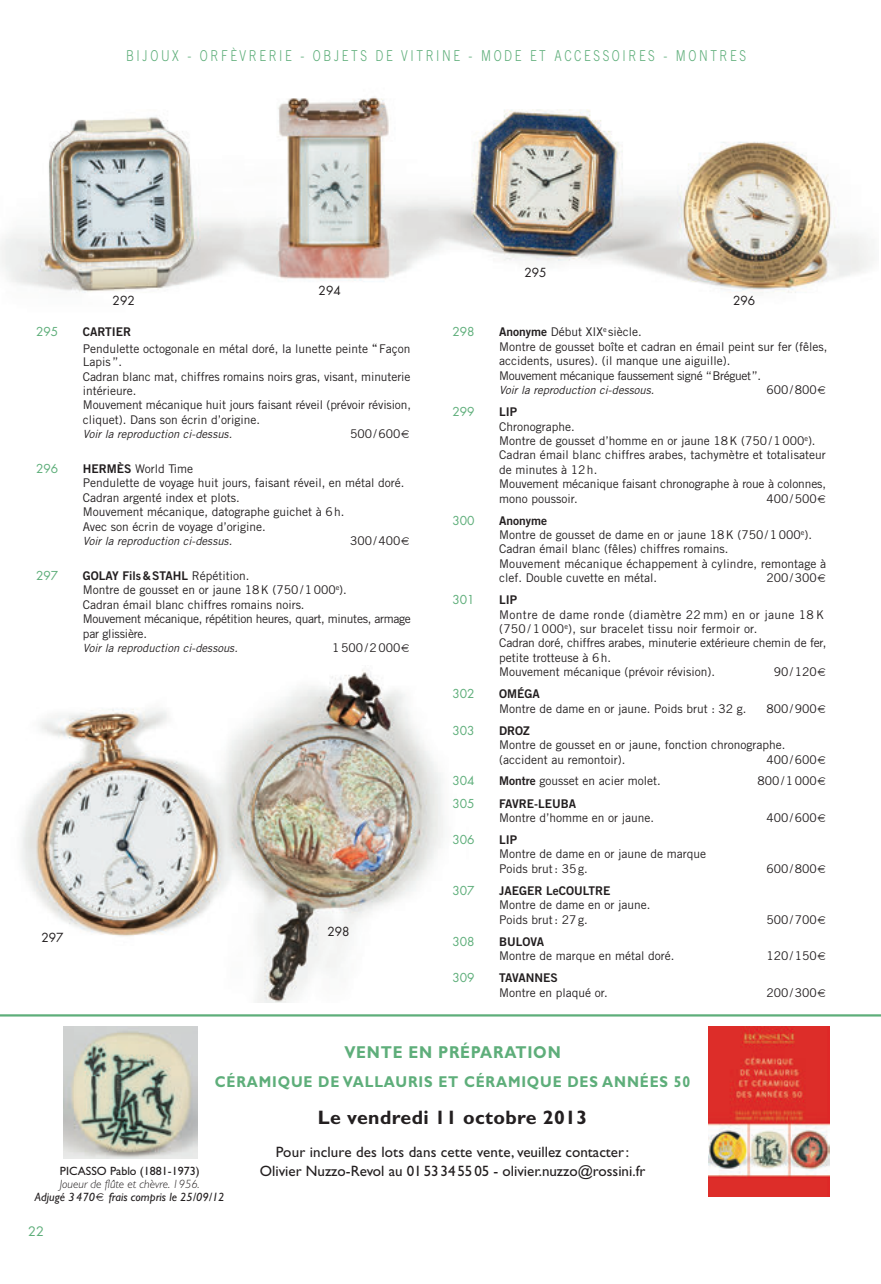
<style>
.page{position:relative;width:881px;height:1284px;background:#fff}
.page>*{position:absolute;margin:0;border:0;box-sizing:border-box;transform-origin:0 0}
.t1{font:700 19.5px "Gill Sans";letter-spacing:.02em;color:#231f20}
.t2{font:700 17.25px "Gill Sans";letter-spacing:.05em;color:#5eae7a;scale:.9 1}
.t3{font:700 15.75px "Gill Sans";letter-spacing:.06em;color:#5eae7a;scale:.9 1}
.t4{font:15px "Gill Sans";color:#231f20}
.t5{font:300 15px "Trade Gothic";letter-spacing:.215em;color:#5eae7a;scale:.8 1}
.t6{font:12.75px "Futura";color:#5eae7a}
.t7{font:12.15px "Futura";color:#231f20}
.t8{font:12px/14.4px "Trade Gothic";color:#231f20}
.t9{font:12px "Trade Gothic Bold Two";color:#231f20}
.t10{font:12px "Futura";color:#5eae7a}
.t11{font:italic 12px "Gill Sans";color:#231f20}
.t12{font:italic 300 12px "Gill Sans";color:#231f20}
.t13{font:12px "Gill Sans";color:#231f20}
.t14{font:italic 11.25px "Trade Gothic";color:#231f20}
.s1{font-family:"Hira Min Pro W3 Proportional"}
.s2{font-family:"Trade Gothic Bold Two"}
.s3{font-family:"Trade Gothic"}
</style>
<div class="page">
<img style="left:21px;top:669px;width:422px;height:333px">
<img style="left:0;top:97px;width:874px;height:196px">
<hr style="left:0;top:1014px;width:880px;height:2px;background:#5eae7a">
<img style="left:64px;top:1026px;width:133px;height:133px">
<img style="left:708px;top:1026px;width:120px;height:170px">
<p class="t5" style="left:126px;top:51px;width:776px">BIJOUX - ORFÈVRERIE - OBJETS DE VITRINE - MODE ET ACCESSOIRES - MONTRES</p>
<p class="t7" style="left:113px;top:295px;width:24px">292</p>
<p class="t7" style="left:318px;top:285px;width:24px">294</p>
<p class="t10" style="left:36px;top:326px;width:24px">295</p>
<p class="t9" style="left:83px;top:328px;width:50px">CARTIER</p>
<p class="t8" style="left:83px;top:342px;width:329px">Pendulette octogonale en métal doré, la lunette peinte <span class="s1">“</span>Façon Lapis”.<br>Cadran blanc mat, chiffres romains noirs gras, visant, minuterie intérieure.<br>Mouvement mécanique huit jours faisant réveil (prévoir révision, cliquet). Dans son écrin d’origine.</p>
<p class="t14" style="left:83px;top:430px;width:153px">Voir la reproduction ci-dessus.</p>
<p class="t8" style="left:350px;top:428px;width:52px">500 / 600</p>
<p class="t10" style="left:36px;top:463px;width:24px">296</p>
<p class="t8" style="left:83px;top:463px;width:323px"><span class="s2">HERMÈS</span> World Time<br>Pendulette de voyage huit jours, faisant réveil, en métal doré.<br>Cadran argenté index et plots.<br>Mouvement mécanique, datographe guichet à 6h.<br>Avec son écrin de voyage d’origine.</p>
<p class="t14" style="left:83px;top:537px;width:153px">Voir la reproduction ci-dessus.</p>
<p class="t8" style="left:350px;top:535px;width:52px">300 / 400</p>
<p class="t10" style="left:36px;top:570px;width:24px">297</p>
<p class="t9" style="left:83px;top:571px;width:168px">GOLAY Fils&amp;STAHL <span class="s3">Répétition.</span></p>
<p class="t8" style="left:83px;top:584px;width:329px">Montre de gousset en or jaune 18K (750/1000<sup>e</sup>).<br>Cadran émail blanc chiffres romains noirs.<br>Mouvement mécanique, répétition heures, quart, minutes, armage par glissière.</p>
<p class="t14" style="left:83px;top:644px;width:159px">Voir la reproduction ci-dessous.</p>
<p class="t8" style="left:332px;top:641px;width:70px">1500 / 2000</p>
<p class="t7" style="left:41px;top:931px;width:24px">297</p>
<p class="t7" style="left:327px;top:926px;width:24px">298</p>
<p class="t7" style="left:524px;top:267px;width:24px">295</p>
<p class="t7" style="left:732px;top:295px;width:24px">296</p>
<p class="t10" style="left:452px;top:326px;width:24px">298</p>
<p class="t8" style="left:499px;top:326px;width:329px"><span class="s2">Anonyme</span> Début XIX<sup>e</sup> siècle.<br>Montre de gousset boîte et cadran en émail peint sur fer (fêles, accidents, usures). (il manque une aiguille).<br>Mouvement mécanique faussement signé “Bréguet”.</p>
<p class="t14" style="left:499px;top:386px;width:159px">Voir la reproduction ci-dessous.</p>
<p class="t8" style="left:766px;top:384px;width:52px">600 / 800</p>
<p class="t10" style="left:452px;top:406px;width:24px">299</p>
<p class="t9" style="left:499px;top:407px;width:19px">LIP</p>
<p class="t8" style="left:499px;top:420px;width:328px">Chronographe.<br>Montre de gousset d’homme en or jaune 18K (750/1000<sup>e</sup>).<br>Cadran émail blanc chiffres arabes, tachymètre et totalisateur de minutes à 12h.<br>Mouvement mécanique faisant chronographe à roue à colonnes, mono poussoir.</p>
<p class="t8" style="left:766px;top:492px;width:52px">400 / 500</p>
<p class="t10" style="left:452px;top:514px;width:24px">300</p>
<p class="t9" style="left:499px;top:516px;width:49px">Anonyme</p>
<p class="t8" style="left:499px;top:529px;width:328px">Montre de gousset de dame en or jaune 18K (750/1000<sup>e</sup>).<br>Cadran émail blanc (fêles) chiffres romains.<br>Mouvement mécanique échappement à cylindre, remontage à clef. Double cuvette en métal.</p>
<p class="t8" style="left:766px;top:572px;width:52px">200 / 300</p>
<p class="t10" style="left:452px;top:594px;width:24px">301</p>
<p class="t9" style="left:499px;top:595px;width:19px">LIP</p>
<p class="t8" style="left:499px;top:608px;width:328px">Montre de dame ronde (diamètre 22 mm) en or jaune 18 K (750 /1000<sup>e</sup>), sur bracelet tissu noir fermoir or.<br>Cadran doré, chiffres arabes, minuterie extérieure chemin de fer, petite trotteuse à 6h.<br>Mouvement mécanique (prévoir révision).</p>
<p class="t8" style="left:773px;top:666px;width:44px">90 / 120</p>
<p class="t10" style="left:452px;top:688px;width:24px">302</p>
<p class="t9" style="left:499px;top:689px;width:42px">OMÉGA</p>
<p class="t8" style="left:499px;top:702px;width:249px">Montre de dame en or jaune. Poids brut : 32 g.</p>
<p class="t8" style="left:766px;top:702px;width:52px">800 / 900</p>
<p class="t10" style="left:452px;top:725px;width:24px">303</p>
<p class="t9" style="left:499px;top:726px;width:32px">DROZ</p>
<p class="t8" style="left:499px;top:739px;width:287px">Montre de gousset en or jaune, fonction chronographe. (accident au remontoir).</p>
<p class="t8" style="left:766px;top:753px;width:52px">400 / 600</p>
<p class="t10" style="left:452px;top:775px;width:24px">304</p>
<p class="t8" style="left:499px;top:775px;width:163px"><span class="s2">Montre</span> gousset en acier molet.</p>
<p class="t8" style="left:757px;top:775px;width:61px">800 / 1000</p>
<p class="t10" style="left:452px;top:797px;width:24px">305</p>
<p class="t9" style="left:499px;top:799px;width:78px">FAVRE-LEUBA</p>
<p class="t8" style="left:499px;top:811px;width:156px">Montre d’homme en or jaune.</p>
<p class="t8" style="left:766px;top:811px;width:52px">400 / 600</p>
<p class="t10" style="left:452px;top:834px;width:24px">306</p>
<p class="t9" style="left:499px;top:835px;width:19px">LIP</p>
<p class="t8" style="left:499px;top:848px;width:208px">Montre de dame en or jaune de marque<br>Poids brut: 35g.</p>
<p class="t8" style="left:766px;top:862px;width:52px">600 / 800</p>
<p class="t10" style="left:452px;top:885px;width:24px">307</p>
<p class="t9" style="left:499px;top:886px;width:113px">JAEGER LeCOULTRE</p>
<p class="t8" style="left:499px;top:899px;width:153px">Montre de dame en or jaune.<br>Poids brut: 27g.</p>
<p class="t8" style="left:766px;top:913px;width:52px">500 / 700</p>
<p class="t10" style="left:452px;top:936px;width:24px">308</p>
<p class="t9" style="left:499px;top:937px;width:46px">BULOVA</p>
<p class="t8" style="left:499px;top:950px;width:177px">Montre de marque en métal doré.</p>
<p class="t8" style="left:766px;top:950px;width:52px">120 / 150</p>
<p class="t10" style="left:452px;top:972px;width:24px">309</p>
<p class="t9" style="left:499px;top:973px;width:60px">TAVANNES</p>
<p class="t8" style="left:499px;top:986px;width:110px">Montre en plaqué or.</p>
<p class="t8" style="left:766px;top:986px;width:52px">200 / 300</p>
<h2 class="t2" style="left:344px;top:1046px;width:242px">VENTE EN PRÉPARATION</h2>
<h3 class="t3" style="left:215px;top:1076px;width:529px">CÉRAMIQUE DE VALLAURIS ET CÉRAMIQUE DES ANNÉES 50</h3>
<h1 class="t1" style="left:318px;top:1111px;width:271px">Le vendredi 11 octobre 2013</h1>
<p class="t4" style="left:276px;top:1146px;width:355px">Pour inclure des lots dans cette vente, veuillez contacter:</p>
<p class="t13" style="left:60px;top:1166px;width:141px">PICASSO Pablo (1881-1973)</p>
<p class="t4" style="left:260px;top:1166px;width:387px">Olivier Nuzzo-Revol au 0153345505 - olivier.nuzzo@rossini.fr</p>
<p class="t12" style="left:60px;top:1179px;width:141px">Joueur de flûte et chèvre. 1956.</p>
<p class="t11" style="left:35px;top:1192px;width:191px">Adjugé 3470 frais compris le 25/09/12</p>
<p class="t6" style="left:28px;top:1225px;width:17px">22</p>
</div>
